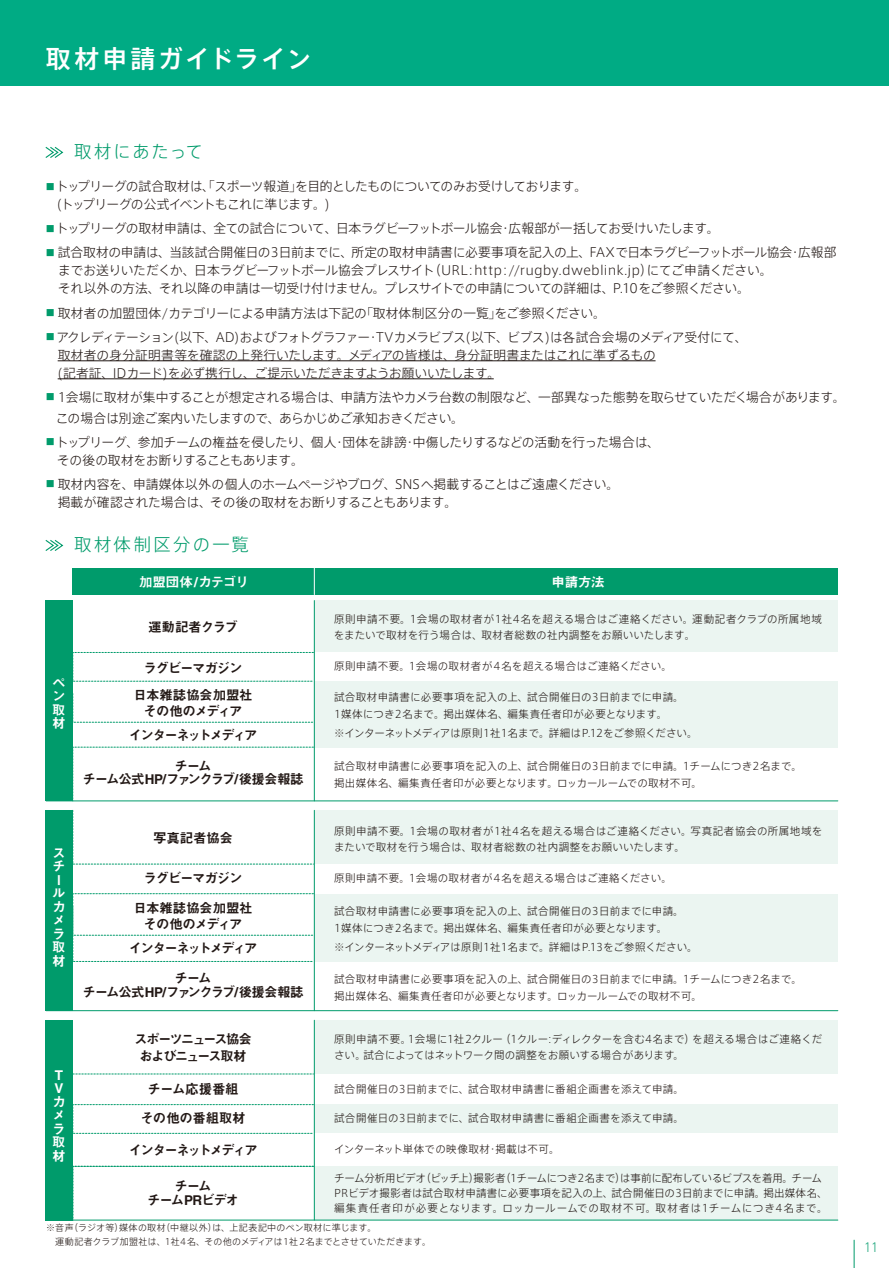
<style>
.page{position:relative;width:889px;height:1268px;background:#fff}
.page>*{position:absolute;margin:0;border:0;box-sizing:border-box;transform-origin:0 0}
.t1{font:500 24.75px "Axis Std";letter-spacing:.08em;color:#fff}
.t2{font:300 17.55px "Axis Std";letter-spacing:.12em;color:#009b6b}
.t3{font:300 17.55px "Axis Std";letter-spacing:.095em;color:#009b6b}
.t4{font:13.5px/13.6px "Midashi Go MB31";letter-spacing:-.1em;color:#221815;text-align:center}
.t5{font:13.5px/16.6px "Midashi Go MB31";letter-spacing:-.035em;color:#221815;text-align:center}
.t6{font:13.5px/13.5px "Midashi Go MB31";letter-spacing:-.025em;color:#fff}
.t7{font:13.5px "Midashi Go MB31";letter-spacing:-.14em;color:#221815}
.t8{font:13.5px/16.6px "Midashi Go MB31";letter-spacing:-.145em;color:#221815;text-align:center}
.t9{font:13.5px/29px "Midashi Go MB31";letter-spacing:-.025em;color:#221815;text-align:center}
.t10{font:13.5px "Midashi Go MB31";letter-spacing:-.04em;color:#221815}
.t11{font:300 13.5px "DIN";color:#009b6b}
.t12{font:300 12.75px/18px "Axis Std";letter-spacing:-.025em;color:#221815}
.t13{font:300 12.75px "Axis Std";color:#221815}
.t14{font:300 10.5px/16.6px "Axis Std";letter-spacing:.025em;color:#221815}
.t15{font:300 10.5px "Axis Std";letter-spacing:-.005em;color:#221815}
.t16{font:300 9px/13.5px "Axis Std";letter-spacing:.025em;color:#221815}
.s1{font-size:9px;color:#009b6b}
</style>
<div class="page">
<div style="left:0;top:0;width:889px;height:85px;background:#00ab84"></div>
<div style="left:314px;top:681px;width:524px;height:66px;background:#ebf5f1"></div>
<div style="left:314px;top:893px;width:524px;height:68px;background:#ebf5f1"></div>
<svg style="left:45px;top:146px;width:19px;height:12px"></svg>
<svg style="left:45px;top:540px;width:19px;height:11px"></svg>
<hr style="left:58px;top:360px;width:597px;height:1px;background:#221815">
<hr style="left:58px;top:378px;width:436px;height:1px;background:#221815">
<div style="left:314px;top:600px;width:524px;height:52px;background:#ebf5f1"></div>
<div style="left:314px;top:810px;width:524px;height:53px;background:#ebf5f1"></div>
<div style="left:73px;top:568px;width:765px;height:26px;background:#009b6b"></div>
<div style="left:46px;top:600px;width:27px;height:200px;background:#009b6b"></div>
<div style="left:46px;top:810px;width:27px;height:200px;background:#009b6b"></div>
<div style="left:46px;top:1020px;width:27px;height:200px;background:#009b6b"></div>
<svg style="left:314px;top:568px;width:1px;height:26px"></svg>
<div style="left:314px;top:1020px;width:524px;height:53px;background:#ebf5f1"></div>
<div style="left:314px;top:1166px;width:524px;height:53px;background:#ebf5f1"></div>
<div style="left:314px;top:1104px;width:524px;height:29px;background:#ebf5f1"></div>
<hr style="left:314px;top:600px;width:1px;height:200px;background:#009b6b">
<hr style="left:46px;top:800px;width:792px;height:1px;background:#009b6b">
<hr style="left:46px;top:1010px;width:792px;height:1px;background:#009b6b">
<hr style="left:46px;top:1219px;width:792px;height:1px;background:#009b6b">
<hr style="left:314px;top:810px;width:1px;height:200px;background:#009b6b">
<hr style="left:314px;top:1020px;width:1px;height:199px;background:#009b6b">
<svg style="left:73px;top:1073px;width:240px;height:1px"></svg>
<svg style="left:73px;top:693px;width:241px;height:29px"></svg>
<svg style="left:73px;top:905px;width:241px;height:30px"></svg>
<svg style="left:73px;top:746px;width:241px;height:55px"></svg>
<svg style="left:73px;top:810px;width:241px;height:54px"></svg>
<svg style="left:73px;top:1165px;width:241px;height:55px"></svg>
<svg style="left:853px;top:1239px;width:1px;height:28px"></svg>
<p class="t1" style="left:46px;top:39px;width:267px">取材申請ガイドライン</p>
<p class="t3" style="left:74px;top:138px;width:130px">取材にあたって</p>
<p class="t12" style="left:57px;top:177px;width:531px;text-indent:-11px"><span class="s1">■</span>トップリーグの試合取材は、「スポーツ報道」を目的としたものについてのみお受けしております。(トップリーグの公式イベントもこれに準じます。)</p>
<p class="t12" style="left:46px;top:219px;width:675px"><span class="s1">■</span>トップリーグの取材申請は、全ての試合について、日本ラグビーフットボール協会・広報部が一括してお受けいたします。</p>
<p class="t12" style="left:58px;top:243px;width:780px;text-indent:-12px"><span class="s1">■</span> 試合取材の申請は、当該試合開催日の3日前までに、所定の取材申請書に必要事項を記入の上、FAXで日本ラグビーフットボール協会・広報部までお送りいただくか、日本ラグビーフットボール協会プレスサイト（URL：http：//rugby.dweblink.jp）にてご申請ください。<br>それ以外の方法、それ以降の申請は一切受け付けません。プレスサイトでの申請についての詳細は、P.10をご参照ください。</p>
<p class="t13" style="left:46px;top:303px;width:561px"><span class="s1">■</span> 取材者の加盟団体/カテゴリーによる申請方法は下記の「取材体制区分の一覧」をご参照ください。</p>
<p class="t12" style="left:58px;top:327px;width:691px;text-indent:-12px"><span class="s1">■</span> アクレディテーション(以下、AD)およびフォトグラファー・TVカメラビブス(以下、ビブス)は各試合会場のメディア受付にて、取材者の身分証明書等を確認の上発行いたします。メディアの皆様は、身分証明書またはこれに準ずるもの<br>(記者証、IDカード)を必ず携行し、ご提示いただきますようお願いいたします。</p>
<p class="t12" style="left:56px;top:385px;width:791px;line-height:21px;text-indent:-10px"><span class="s1">■</span> 1会場に取材が集中することが想定される場合は、申請方法やカメラ台数の制限など、一部異なった態勢を取らせていただく場合があります。この場合は別途ご案内いたしますので、あらかじめご承知おきください。</p>
<p class="t12" style="left:57px;top:432px;width:604px;text-indent:-11px"><span class="s1">■</span>トップリーグ、参加チームの権益を侵したり、個人・団体を誹謗・中傷したりするなどの活動を行った場合は、その後の取材をお断りすることもあります。</p>
<p class="t12" style="left:58px;top:474px;width:563px;text-indent:-12px"><span class="s1">■</span> 取材内容を、申請媒体以外の個人のホームページやブログ、SNSへ掲載することはご遠慮ください。掲載が確認された場合は、その後の取材をお断りすることもあります。</p>
<p class="t2" style="left:74px;top:531px;width:176px">取材体制区分の一覧</p>
<p class="t6" style="left:139px;top:575px;width:111px">加盟団体/カテゴリ</p>
<p class="t6" style="left:551px;top:575px;width:55px">申請方法</p>
<p class="t6" style="left:52px;top:675px;width:14px;text-align:justify">ペン取材</p>
<p class="t6" style="left:52px;top:846px;width:14px">スチールカメラ取材</p>
<p class="t6" style="left:52px;top:1067px;width:14px">T<br>Vカメラ取材</p>
<p class="t10" style="left:148px;top:618px;width:91px">運動記者クラブ</p>
<p class="t4" style="left:143px;top:660px;width:101px">ラグビーマガジン</p>
<p class="t5" style="left:134px;top:686px;width:121px">日本雑誌協会加盟社その他のメディア</p>
<p class="t7" style="left:128px;top:727px;width:131px">インターネットメディア</p>
<p class="t4" style="left:83px;top:759px;width:222px">チーム<br>チーム公式HP/ファンクラブ/後援会報誌</p>
<p class="t4" style="left:153px;top:830px;width:81px">写真記者協会</p>
<p class="t4" style="left:143px;top:870px;width:101px">ラグビーマガジン</p>
<p class="t5" style="left:134px;top:899px;width:121px">日本雑誌協会加盟社その他のメディア</p>
<p class="t7" style="left:128px;top:939px;width:131px">インターネットメディア</p>
<p class="t4" style="left:83px;top:971px;width:222px">チーム<br>チーム公式HP/ファンクラブ/後援会報誌</p>
<p class="t8" style="left:134px;top:1030px;width:119px">スポーツニュース協会およびニュース取材</p>
<p class="t9" style="left:140px;top:1074px;width:107px">チーム応援番組その他の番組取材</p>
<p class="t7" style="left:128px;top:1141px;width:131px">インターネットメディア</p>
<p class="t4" style="left:147px;top:1179px;width:93px">チーム<br>チームPRビデオ</p>
<p class="t14" style="left:334px;top:609px;width:489px">原則申請不要。1会場の取材者が1社4名を超える場合はご連絡ください。運動記者クラブの所属地域をまたいで取材を行う場合は、取材者総数の社内調整をお願いいたします。</p>
<p class="t14" style="left:334px;top:657px;width:339px">原則申請不要。1会場の取材者が4名を超える場合はご連絡ください。</p>
<p class="t14" style="left:334px;top:687px;width:351px">試合取材申請書に必要事項を記入の上、試合開催日の3日前までに申請。<br>1媒体につき2名まで。掲出媒体名、編集責任者印が必要となります。</p>
<p class="t15" style="left:334px;top:725px;width:365px">※インターネットメディアは原則1社1名まで。詳細はP.12をご参照ください。</p>
<p class="t14" style="left:334px;top:757px;width:469px">試合取材申請書に必要事項を記入の上、試合開催日の3日前までに申請。1チームにつき2名まで。掲出媒体名、編集責任者印が必要となります。ロッカールームでの取材不可。</p>
<p class="t14" style="left:334px;top:821px;width:490px">原則申請不要。1会場の取材者が1社4名を超える場合はご連絡ください。写真記者協会の所属地域をまたいで取材を行う場合は、取材者総数の社内調整をお願いいたします。</p>
<p class="t14" style="left:334px;top:869px;width:339px">原則申請不要。1会場の取材者が4名を超える場合はご連絡ください。</p>
<p class="t14" style="left:334px;top:901px;width:351px">試合取材申請書に必要事項を記入の上、試合開催日の3日前までに申請。<br>1媒体につき2名まで。掲出媒体名、編集責任者印が必要となります。</p>
<p class="t15" style="left:334px;top:939px;width:365px">※インターネットメディアは原則1社1名まで。詳細はP.13をご参照ください。</p>
<p class="t14" style="left:334px;top:970px;width:469px">試合取材申請書に必要事項を記入の上、試合開催日の3日前までに申請。1チームにつき2名まで。掲出媒体名、編集責任者印が必要となります。ロッカールームでの取材不可。</p>
<p class="t14" style="left:334px;top:1029px;width:489px">原則申請不要。1会場に1社2クルー（1クルー:ディレクターを含む4名まで）を超える場合はご連絡ください。試合によってはネットワーク間の調整をお願いする場合があります。</p>
<p class="t14" style="left:334px;top:1079px;width:351px">試合開催日の3日前までに、試合取材申請書に番組企画書を添えて申請。</p>
<p class="t14" style="left:334px;top:1108px;width:351px">試合開催日の3日前までに、試合取材申請書に番組企画書を添えて申請。</p>
<p class="t14" style="left:334px;top:1139px;width:227px">インターネット単体での映像取材・掲載は不可。</p>
<p class="t14" style="left:334px;top:1169px;width:495px;line-height:15px">チーム分析用ビデオ（ピッチ上）撮影者（1チームにつき2名まで）は事前に配布しているビブスを着用。チーム<br>PRビデオ撮影者は試合取材申請書に必要事項を記入の上、試合開催日の3日前までに申請。掲出媒体名、編集責任者印が必要となります。ロッカールームでの取材不可。取材者は1チームにつき4名まで。</p>
<p class="t16" style="left:55px;top:1220px;width:377px;text-indent:-9px">※音声（ラジオ等）媒体の取材（中継以外）は、上記表記中のペン取材に準じます。<br>運動記者クラブ加盟社は、1社4名、その他のメディアは1社2名までとさせていただきます。</p>
<p class="t11" style="left:864px;top:1237px;width:15px">11</p>
</div>
